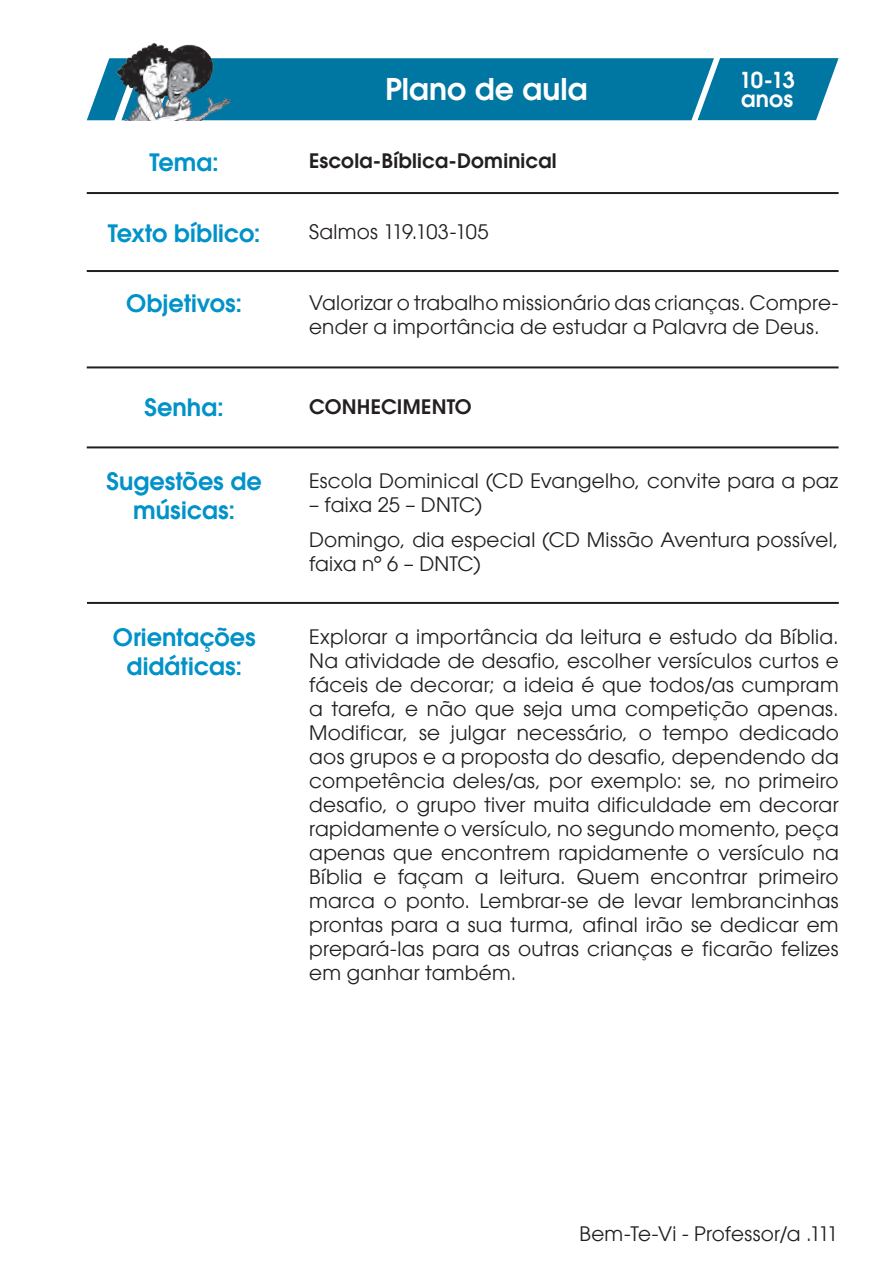
<style>
.page{position:relative;width:894px;height:1283px;background:#fff}
.page>*{position:absolute;margin:0;border:0;box-sizing:border-box;transform-origin:0 0}
.t1{font:600 30px "Avant Garde LT";letter-spacing:.005em;color:#fff}
.t2{font:600 24px/28.8px "Avant Garde LT";color:#0092c8;text-align:center}
.t3{font:600 22px/19.4px "Avant Garde LT";letter-spacing:.005em;color:#fff}
.t4{font:20px/24px "Avant Garde LT";letter-spacing:.015em;color:#231f20}
.t5{font:600 20px "Avant Garde LT";letter-spacing:.01em;color:#231f20}
</style>
<div class="page">
<div style="left:235px;top:58px;width:603px;height:62px;background:#0076a3"></div>
<img style="left:87px;top:43px;width:148px;height:77px">
<hr style="left:87px;top:192px;width:751px;height:2px;background:#231f20">
<hr style="left:87px;top:270px;width:751px;height:2px;background:#231f20">
<hr style="left:87px;top:366px;width:751px;height:2px;background:#231f20">
<hr style="left:87px;top:602px;width:751px;height:2px;background:#231f20">
<hr style="left:87px;top:446px;width:751px;height:2px;background:#231f20">
<h1 class="t1" style="left:385px;top:70px;width:204px">Plano de aula</h1>
<p class="t3" style="left:739px;top:70px;width:57px">10-13 anos</p>
<p class="t2" style="left:149px;top:147px;width:71px">Tema:</p>
<p class="t5" style="left:309px;top:148px;width:249px">Escola-Bíblica-Dominical</p>
<p class="t2" style="left:108px;top:218px;width:154px">Texto bíblico:</p>
<p class="t4" style="left:309px;top:220px;width:181px">Salmos 119.103-105</p>
<p class="t2" style="left:126px;top:289px;width:117px">Objetivos:</p>
<p class="t4" style="left:309px;top:291px;width:531px">Valorizar o trabalho missionário das crianças. Compre&shy;ender a importância de estudar a Palavra de Deus.</p>
<p class="t2" style="left:144px;top:392px;width:81px">Senha:</p>
<p class="t5" style="left:309px;top:393px;width:164px">CONHECIMENTO</p>
<p class="t2" style="left:106px;top:466px;width:157px">Sugestões de músicas:</p>
<p class="t4" style="left:309px;top:469px;width:530px">Escola Dominical (CD Evangelho, convite para a paz</p>
<p class="t4" style="left:309px;top:487px;width:531px;line-height:35.4px">– faixa 25 – DNTC)<br>Domingo, dia especial (CD Missão Aventura possível,</p>
<p class="t4" style="left:309px;top:552px;width:173px">faixa nº 6 – DNTC)</p>
<p class="t2" style="left:113px;top:622px;width:144px">Orientações didáticas:</p>
<p class="t4" style="left:309px;top:624px;width:531px;text-align:justify">Explorar a importância da leitura e estudo da Bíblia.<br>Na atividade de desafio, escolher versículos curtos e fáceis de decorar; a ideia é que todos/as cumpram a tarefa, e não que seja uma competição apenas.<br>Modificar, se julgar necessário, o tempo dedicado aos grupos e a proposta do desafio, dependendo da competência deles/as, por exemplo: se, no primeiro desafio, o grupo tiver muita dificuldade em decorar rapidamente o versículo, no segundo momento, peça apenas que encontrem rapidamente o versículo na Bíblia e façam a leitura. Quem encontrar primeiro marca o ponto. Lembrar-se de levar lembrancinhas prontas para a sua turma, afinal irão se dedicar em prepará-las para as outras crianças e ficarão felizes em ganhar também.</p>
<p class="t4" style="left:579px;top:1221px;width:260px">Bem-Te-Vi - Professor/a .111</p>
</div>
